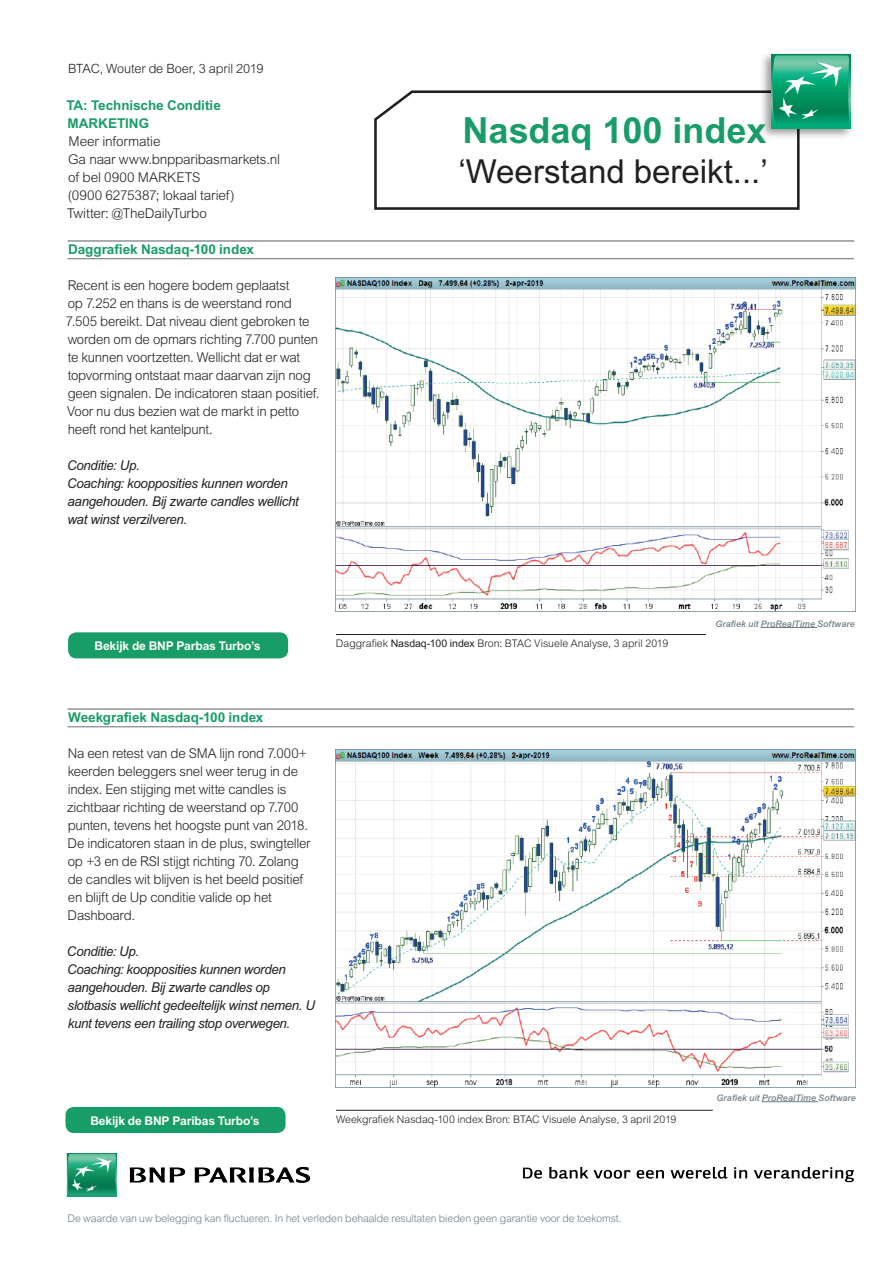
<style>
.page{position:relative;width:893px;height:1263px;background:#fff}
.page>*{position:absolute;margin:0;border:0;box-sizing:border-box;transform-origin:0 0}
.t1{font:700 36px "Arial MT Std";color:#199d68}
.t2{font:33px "Arial MT Std";color:#231f20}
.t3{font:300 13.5px/18px "Arial MT Std";letter-spacing:-.02em;color:#231f20}
.t4{font:italic 13.5px/18px "Arial MT Std";letter-spacing:-.025em;color:#231f20}
.t5{font:700 13.5px/18px "Arial MT Std";letter-spacing:-.005em;color:#199d68}
.t6{font:300 12.75px "Arial MT Std";letter-spacing:-.01em;color:#231f20}
.t7{font:700 12px "Arial MT Std";letter-spacing:-.01em;color:#fff}
.t8{font:300 10.5px "Arial MT Std";color:#231f20}
.t9{font:300 10.5px "Arial MT Std";letter-spacing:-.01em;color:#6f7e85}
.t10{font:italic 500 9px "Arial MT Std";letter-spacing:.01em;color:#6f7e85}
.s1{font-weight:400}
</style>
<div class="page">
<hr style="left:68px;top:240px;width:786px;height:2px;background:#6c6d70">
<hr style="left:68px;top:258px;width:786px;height:1px;background:#6c6d70">
<hr style="left:68px;top:708px;width:786px;height:2px;background:#6c6d70">
<hr style="left:68px;top:726px;width:786px;height:1px;background:#6c6d70">
<img style="left:336px;top:278px;width:519px;height:333px">
<img style="left:336px;top:749px;width:519px;height:338px">
<hr style="left:336px;top:634px;width:370px;height:1px;background:#231f20">
<hr style="left:336px;top:1110px;width:377px;height:1px;background:#231f20">
<div style="left:68px;top:632px;width:220px;height:26px;background:#199d68;border-radius:9px"></div>
<div style="left:65px;top:1107px;width:221px;height:26px;background:#199d68;border-radius:9px"></div>
<svg style="left:374px;top:90px;width:426px;height:120px"></svg>
<img style="left:756px;top:54px;width:96px;height:88px">
<svg style="left:771px;top:54px;width:80px;height:74px"></svg>
<svg style="left:772px;top:55px;width:77px;height:71px"></svg>
<hr style="left:761px;top:627px;width:56px;height:1px;background:#6f7e85">
<hr style="left:762px;top:1101px;width:56px;height:1px;background:#6f7e85">
<img style="left:523px;top:1166px;width:331px;height:17px">
<img style="left:66px;top:1153px;width:245px;height:44px">
<p class="t6" style="left:68px;top:62px;width:197px">BTAC, Wouter de Boer, 3 april 2019</p>
<p class="t5" style="left:66px;top:96px;width:156px">TA: Technische Conditie<br>MARKETING</p>
<p class="t3" style="left:67px;top:133px;width:214px">Meer informatie<br>Ga naar www.bnpparibasmarkets.nl of bel 0900 MARKETS<br>(0900 6275387; lokaal tarief)<br>Twitter: @TheDailyTurbo</p>
<p class="t5" style="left:68px;top:240px;width:187px">Daggrafiek Nasdaq-100 index</p>
<p class="t3" style="left:66px;top:277px;width:255px">Recent is een hogere bodem geplaatst<br>op 7.252 en thans is de weerstand rond 7.505 bereikt. Dat niveau dient gebroken te worden om de opmars richting 7.700 punten te kunnen voortzetten. Wellicht dat er wat topvorming ontstaat maar daarvan zijn nog geen signalen. De indicatoren staan positief.<br>Voor nu dus bezien wat de markt in petto heeft rond het kantelpunt.</p>
<p class="t4" style="left:67px;top:456px;width:233px">Conditie: Up.<br>Coaching: koopposities kunnen worden aangehouden. Bij zwarte candles wellicht wat winst verzilveren.</p>
<h1 class="t1" style="left:462px;top:109px;width:306px">Nasdaq 100 index</h1>
<h2 class="t2" style="left:458px;top:152px;width:311px">‘Weerstand bereikt...’</h2>
<p class="t7" style="left:95px;top:639px;width:168px">Bekijk de BNP Parbas Turbo’s</p>
<p class="t8" style="left:336px;top:638px;width:334px">Daggrafiek <span class="s1">Nasdaq-100 index</span> Bron: BTAC Visuele Analyse, 3 april 2019</p>
<p class="t5" style="left:68px;top:708px;width:197px">Weekgrafiek Nasdaq-100 index</p>
<p class="t3" style="left:67px;top:744px;width:245px">Na een retest van de SMA lijn rond 7.000+ keerden beleggers snel weer terug in de index. Een stijging met witte candles is zichtbaar richting de weerstand op 7.700 punten, tevens het hoogste punt van 2018.<br>De indicatoren staan in de plus, swingteller op +3 en de RSI stijgt richting 70. Zolang de candles wit blijven is het beeld positief en blijft de Up conditie valide op het Dashboard.</p>
<p class="t4" style="left:67px;top:942px;width:249px">Conditie: Up.<br>Coaching: koopposities kunnen worden aangehouden. Bij zwarte candles op slotbasis wellicht gedeeltelijk winst nemen. U kunt tevens een trailing stop overwegen.</p>
<p class="t7" style="left:90px;top:1113px;width:171px">Bekijk de BNP Paribas Turbo’s</p>
<p class="t8" style="left:336px;top:1113px;width:342px">Weekgrafiek Nasdaq-100 index Bron: BTAC Visuele Analyse, 3 april 2019</p>
<p class="t10" style="left:715px;top:618px;width:141px">Grafiek uit ProRealTime Software</p>
<p class="t10" style="left:716px;top:1092px;width:141px">Grafiek uit ProRealTime Software</p>
<p class="t9" style="left:68px;top:1212px;width:556px">De waarde van uw belegging kan fluctueren. In het verleden behaalde resultaten bieden geen garantie voor de toekomst.</p>
</div>
